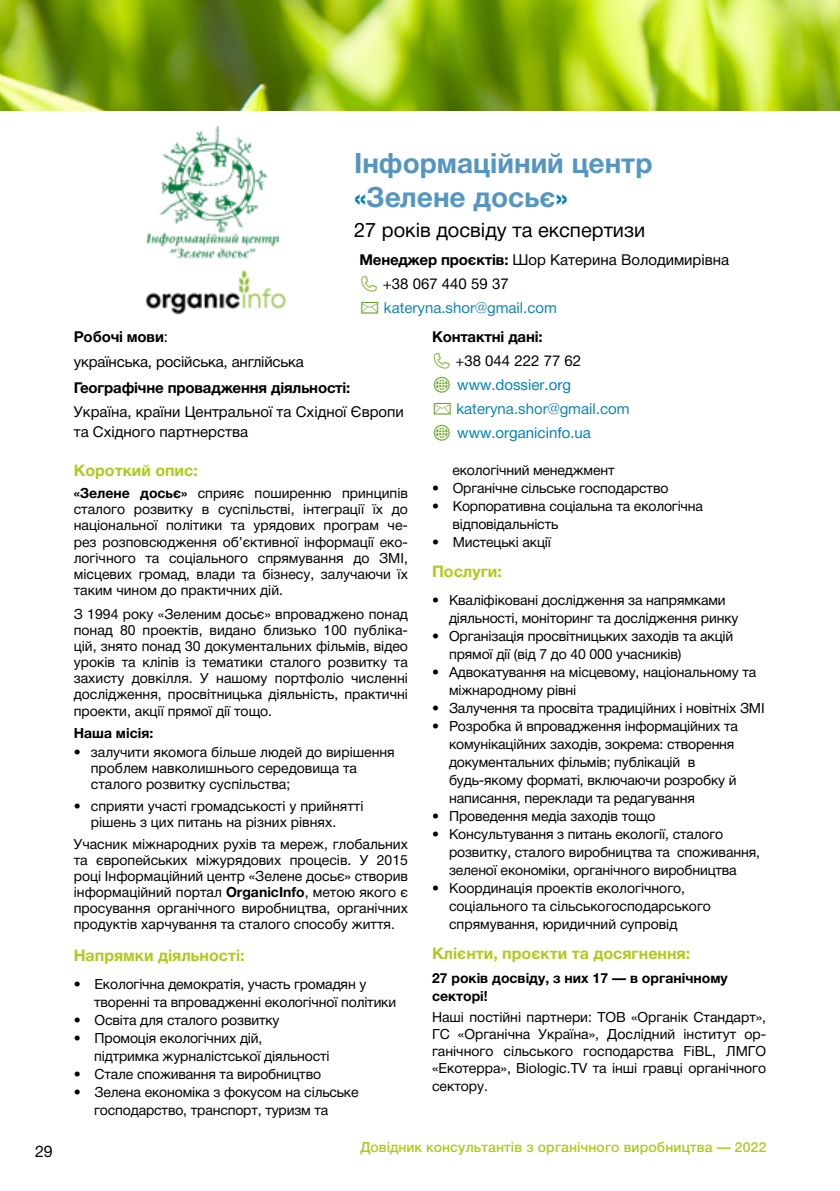
<style>
.page{position:relative;width:840px;height:1191px;background:#fff}
.page>*{position:absolute;margin:0;border:0;box-sizing:border-box;transform-origin:0 0}
.t1{font:700 28px/33.6px "Helvetica Neue Cyr";color:#5595c1}
.t2{font:20px "Helvetica Neue Cyr";color:#000}
.t3{font:700 16px "Helvetica Neue Cyr";color:#afc91f}
.t4{font:16px "Helvetica Neue Cyr";color:#000}
.t5{font:15px/24px "Helvetica Neue Cyr";color:#000}
.t6{font:15px "Helvetica Neue Cyr";color:#1083b2}
.t7{font:700 15px "Helvetica Neue Cyr";letter-spacing:-.01em;color:#000}
.t8{font:15px "Helvetica Neue Cyr";color:#0281b4}
.t9{font:14px/16px "Helvetica Neue Cyr";letter-spacing:-.01em;color:#000}
.t10{font:700 14px/18px "Helvetica Neue Cyr";color:#000}
.t11{font:500 14px "Helvetica Neue Cyr";letter-spacing:.01em;color:#afc91f}
.s1{color:#0281b4}
.s2{font-weight:700}
.s3{color:#6aa426}
</style>
<div class="page">
<img style="left:0;top:0;width:839px;height:111px">
<img style="left:146px;top:270px;width:140px;height:45px">
<img style="left:146px;top:126px;width:132px;height:133px">
<p class="t4" style="left:35px;top:1142px;width:19px">29</p>
<h1 class="t1" style="left:354px;top:147px;width:300px">Інформаційний центр <span class="s1">«</span>Зелене досьє<span class="s1">»</span></h1>
<h2 class="t2" style="left:354px;top:219px;width:292px">27 років досвіду та експертизи</h2>
<p class="t5" style="left:359px;top:247px;width:371px"><span class="s2">Менеджер проєктів:</span> Шор Катерина Володимирівна</p>
<p class="t5" style="left:382px;top:271px;width:127px">+38 067 440 59 37</p>
<p class="t6" style="left:359px;top:299px;width:199px"><span class="s3">✉</span> kateryna.shor@gmail.com</p>
<p class="t7" style="left:432px;top:328px;width:112px">Контактні дані:</p>
<p class="t5" style="left:455px;top:349px;width:127px">+38 044 222 77 62</p>
<p class="t8" style="left:457px;top:376px;width:115px">www.dossier.org</p>
<p class="t6" style="left:432px;top:400px;width:199px"><span class="s3">✉</span> kateryna.shor@gmail.com</p>
<p class="t8" style="left:457px;top:424px;width:135px">www.organicinfo.ua</p>
<p class="t5" style="left:74px;top:325px;width:231px"><span class="s2">Робочі мови</span>:<br>українська, російська, англійська</p>
<p class="t7" style="left:74px;top:379px;width:278px">Географічне провадження діяльності:</p>
<p class="t5" style="left:74px;top:401px;width:331px;line-height:20px">Україна, країни Центральної та Східної Європи та Східного партнерства</p>
<p class="t3" style="left:74px;top:462px;width:125px">Короткий опис:</p>
<p class="t9" style="left:74px;top:485px;width:335px;text-align:justify"><span class="s2">«Зелене досьє»</span> сприяє поширенню принципів сталого розвитку в суспільстві, інтеграції їх до національної політики та урядових програм че&shy;рез розповсюдження об’єктивної інформації еко&shy;логічного та соціального спрямування до ЗМІ, місцевих громад, влади та бізнесу, залучаючи їх таким чином до практичних дій.</p>
<p class="t9" style="left:74px;top:606px;width:335px;text-align:justify">З 1994 року «Зеленим досьє» впроваджено понад понад 80 проектів, видано близько 100 публіка&shy;цій, знято понад 30 документальних фільмів, відео уроків та кліпів із тематики сталого розвитку та захисту довкілля. У нашому портфоліо численні дослідження, просвітницька діяльність, практичні проекти, акції прямої дії тощо.</p>
<p class="t10" style="left:74px;top:723px;width:81px">Наша місія:</p>
<p class="t9" style="left:91px;top:744px;width:305px;text-indent:-17px">• залучити якомога більше людей до вирішення проблем навколишнього середовища та сталого розвитку суспільства;</p>
<p class="t9" style="left:91px;top:798px;width:274px;text-indent:-17px">• сприяти участі громадськості у прийнятті рішень з цих питань на різних рівнях.</p>
<p class="t9" style="left:74px;top:836px;width:335px;text-align:justify">Учасник міжнародних рухів та мереж, глобальних та європейських міжурядових процесів. У 2015 році Інформаційний центр «Зелене досьє» створив інформаційний портал <span class="s2">OrganicInfo</span>, метою якого є просування органічного виробництва, органічних продуктів харчування та сталого способу життя.</p>
<p class="t3" style="left:74px;top:946px;width:172px">Напрямки діяльності:</p>
<p class="t9" style="left:94px;top:975px;width:303px;line-height:18px;text-indent:-20px">• Екологічна демократія, участь громадян у творенні та впровадженні екологічної політики</p>
<p class="t9" style="left:74px;top:1012px;width:207px">• Освіта для сталого розвитку</p>
<p class="t9" style="left:94px;top:1029px;width:237px;line-height:18px;text-indent:-20px">• Промоція екологічних дій, підтримка журналістської діяльності</p>
<p class="t9" style="left:74px;top:1066px;width:249px">• Стале споживання та виробництво</p>
<p class="t9" style="left:94px;top:1083px;width:266px;line-height:18px;text-indent:-20px">• Зелена економіка з фокусом на сільське господарство, транспорт, туризм та</p>
<p class="t9" style="left:452px;top:462px;width:164px">екологічний менеджмент</p>
<p class="t9" style="left:432px;top:480px;width:238px">• Органічне сільське господарство</p>
<p class="t9" style="left:452px;top:497px;width:252px;line-height:18px;text-indent:-20px">• Корпоративна соціальна та екологічна відповідальність</p>
<p class="t9" style="left:432px;top:534px;width:120px">• Мистецькі акції</p>
<p class="t3" style="left:432px;top:562px;width:71px">Послуги:</p>
<p class="t9" style="left:449px;top:591px;width:291px;line-height:18px;text-indent:-17px">• Кваліфіковані дослідження за напрямками діяльності, моніторинг та дослідження ринку</p>
<p class="t9" style="left:449px;top:627px;width:286px;line-height:18px;text-indent:-17px">• Організація просвітницьких заходів та акцій прямої дії (від 7 до 40 000 учасників)</p>
<p class="t9" style="left:449px;top:663px;width:308px;line-height:18px;text-indent:-17px">• Адвокатування на місцевому, національному та міжнародному рівні</p>
<p class="t9" style="left:432px;top:700px;width:334px">• Залучення та просвіта традиційних і новітніх ЗМІ</p>
<p class="t9" style="left:449px;top:717px;width:290px;line-height:18px;text-indent:-17px">• Розробка й впровадження інформаційних та комунікаційних заходів, зокрема: створення документальних фільмів; публікацій в будь-якому форматі, включаючи розробку й написання, переклади та редагування</p>
<p class="t9" style="left:432px;top:808px;width:225px">• Проведення медіа заходів тощо</p>
<p class="t9" style="left:449px;top:825px;width:312px;line-height:18px;text-indent:-17px">• Консультування з питань екології, сталого розвитку, сталого виробництва та споживання, зеленої економіки, органічного виробництва</p>
<p class="t9" style="left:449px;top:879px;width:263px;line-height:18px;text-indent:-17px">• Координація проектів екологічного, соціального та сільськогосподарського спрямування, юридичний супровід</p>
<p class="t3" style="left:432px;top:944px;width:259px">Клієнти, проєкти та досягнення:</p>
<p class="t10" style="left:432px;top:968px;width:297px">27 років досвіду, з них 17 — в органічному секторі!</p>
<p class="t9" style="left:432px;top:1008px;width:335px;line-height:17.2px;text-align:justify">Наші постійні партнери: ТОВ «Органік Стандарт», ГС «Органічна Україна», Дослідний інститут ор&shy;ганічного сільського господарства FiBL, ЛМГО «Екотерра», Biologic.TV та інші гравці органічного сектору.</p>
<p class="t11" style="left:360px;top:1139px;width:407px">Довідник консультантів з органічного виробництва — 2022</p>
</div>
